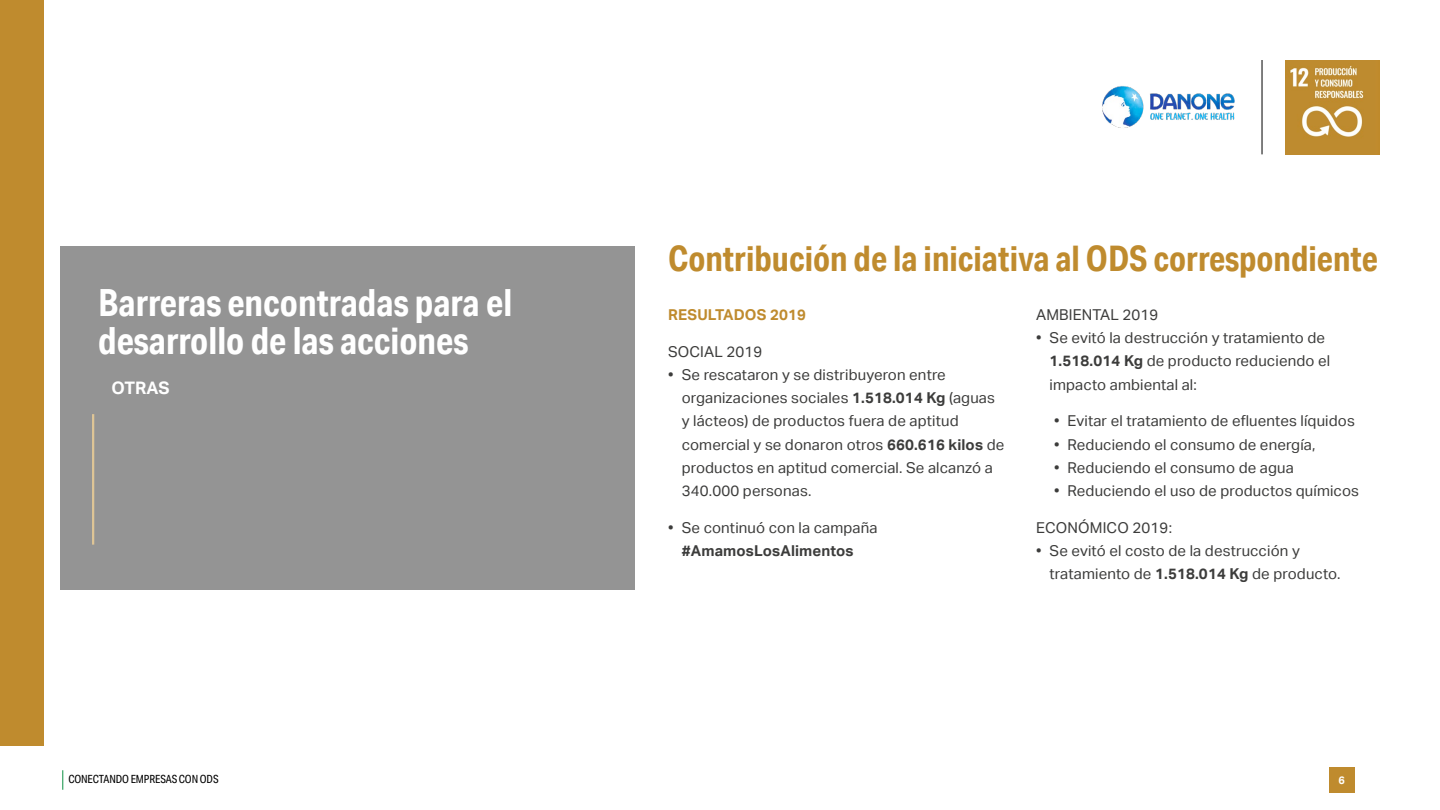
<style>
.page{position:relative;width:1440px;height:810px;background:#fff}
.page>*{position:absolute;margin:0;border:0;box-sizing:border-box;transform-origin:0 0}
.t1{font:700 37.5px/38.2px "Aktiv Grotesk Cd";color:#fff}
.t2{font:700 35.25px "Aktiv Grotesk Cd";color:#bf8b2e}
.t3{font:700 17.25px "Aktiv Grotesk";letter-spacing:-.01em;color:#fff}
.t4{font:15px/23.2px "Aktiv Grotesk";letter-spacing:.01em;color:#3c3c3b}
.t5{font:700 15px "Aktiv Grotesk";letter-spacing:.01em;color:#bf8b2e}
.t6{font:11.25px "Aktiv Grotesk Cd";letter-spacing:-.01em;color:#000}
.t7{font:700 10.88px "Aktiv Grotesk";color:#fff}
.s1{font-weight:700}
</style>
<div class="page">
<svg style="left:62px;top:770px;width:1px;height:20px"></svg>
<div style="left:1329px;top:767px;width:25px;height:26px;background:#bf8b2e"></div>
<img style="left:1285px;top:60px;width:95px;height:95px">
<hr style="left:1262px;top:60px;width:1px;height:94px;background:#000">
<img style="left:1102px;top:86px;width:132px;height:42px">
<div style="left:0;top:0;width:44px;height:746px;background:#bf8b2e"></div>
<div style="left:60px;top:246px;width:574px;height:344px;background:#949494"></div>
<hr style="left:92px;top:414px;width:2px;height:131px;background:#dfc596">
<p class="t1" style="left:98px;top:283px;width:416px">Barreras encontradas para el desarrollo de las acciones</p>
<p class="t3" style="left:111px;top:378px;width:60px">OTRAS</p>
<p class="t2" style="left:668px;top:237px;width:711px">Contribución de la iniciativa al ODS correspondiente</p>
<p class="t5" style="left:668px;top:306px;width:139px">RESULTADOS 2019</p>
<p class="t4" style="left:668px;top:340px;width:96px">SOCIAL 2019</p>
<p class="t4" style="left:682px;top:363px;width:324px;text-indent:-14px">• Se rescataron y se distribuyeron entre organizaciones sociales <span class="s1">1.518.014 Kg</span> (aguas y lácteos) de productos fuera de aptitud comercial y se donaron otros <span class="s1">660.616 kilos</span> de productos en aptitud comercial. Se alcanzó a 340.000 personas.</p>
<p class="t4" style="left:682px;top:516px;width:197px;text-indent:-14px">• Se continuó con la campaña <span class="s1">#AmamosLosAlimentos</span></p>
<p class="t4" style="left:1036px;top:303px;width:124px">AMBIENTAL 2019</p>
<p class="t4" style="left:1050px;top:326px;width:282px;text-indent:-14px">• Se evitó la destrucción y tratamiento de<br><span class="s1">1.518.014 Kg</span> de producto reduciendo el impacto ambiental al:</p>
<p class="t4" style="left:1054px;top:409px;width:302px">• Evitar el tratamiento de efluentes líquidos</p>
<p class="t4" style="left:1054px;top:433px;width:263px">• Reduciendo el consumo de energía,</p>
<p class="t4" style="left:1054px;top:456px;width:241px">• Reduciendo el consumo de agua</p>
<p class="t4" style="left:1054px;top:479px;width:306px">• Reduciendo el uso de productos químicos</p>
<p class="t4" style="left:1036px;top:516px;width:137px">ECONÓMICO 2019:</p>
<p class="t4" style="left:1050px;top:539px;width:292px;text-indent:-14px">• Se evitó el costo de la destrucción y tratamiento de <span class="s1">1.518.014 Kg</span> de producto.</p>
<p class="t6" style="left:68px;top:773px;width:152px">CONECTANDO EMPRESAS CON ODS</p>
<p class="t7" style="left:1338px;top:774px;width:8px">6</p>
</div>
